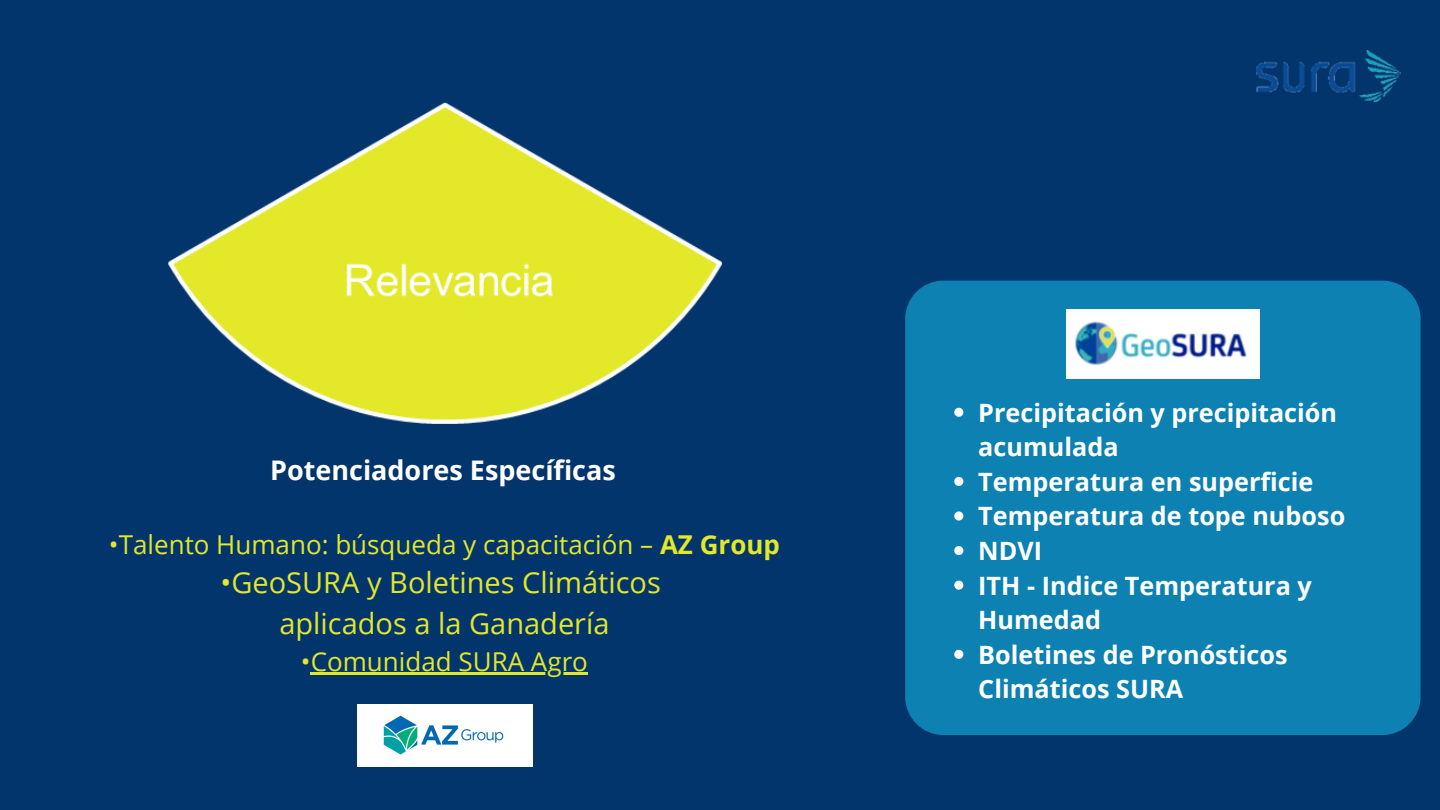
<style>
.page{position:relative;width:1440px;height:810px;background:#03356d}
.page>*{position:absolute;margin:0;border:0;box-sizing:border-box;transform-origin:0 0}
.t1{font:29px/40.5px "Open Sans";color:#e3e829;text-align:center}
.t2{font:700 27px "Open Sans";color:#fff}
.t3{font:26px "Open Sans";color:#e3e829}
.t4{font:700 25.2px/34.6px "Open Sans";color:#fff}
.s1{font-weight:700}
</style>
<div class="page">
<img style="left:1257px;top:51px;width:144px;height:51px">
<img style="left:168px;top:102px;width:554px;height:322px">
<img style="left:357px;top:704px;width:173px;height:63px">
<hr style="left:311px;top:672px;width:277px;height:2px;background:#e3e829">
<div style="left:905px;top:281px;width:516px;height:454px;background:#0d82b2;border-radius:38px"></div>
<img style="left:1066px;top:310px;width:193px;height:68px">
<svg style="left:954px;top:408px;width:9px;height:9px"></svg>
<svg style="left:954px;top:477px;width:9px;height:9px"></svg>
<svg style="left:954px;top:511px;width:9px;height:10px"></svg>
<svg style="left:954px;top:546px;width:9px;height:9px"></svg>
<svg style="left:954px;top:581px;width:9px;height:9px"></svg>
<svg style="left:954px;top:650px;width:9px;height:9px"></svg>
<p class="t2" style="left:270px;top:451px;width:347px">Potenciadores Específicas</p>
<p class="t3" style="left:109px;top:526px;width:673px">•Talento Humano: búsqueda y capacitación – <span class="s1">AZ Group</span></p>
<p class="t1" style="left:221px;top:562px;width:442px">•GeoSURA y Boletines Climáticos aplicados a la Ganadería</p>
<p class="t3" style="left:301px;top:643px;width:289px">•Comunidad SURA Agro</p>
<p class="t4" style="left:978px;top:395px;width:369px">Precipitación y precipitación acumulada<br>Temperatura en superficie<br>Temperatura de tope nuboso<br>NDVI<br>ITH - Indice Temperatura y<br>Humedad<br>Boletines de Pronósticos<br>Climáticos SURA</p>
</div>
